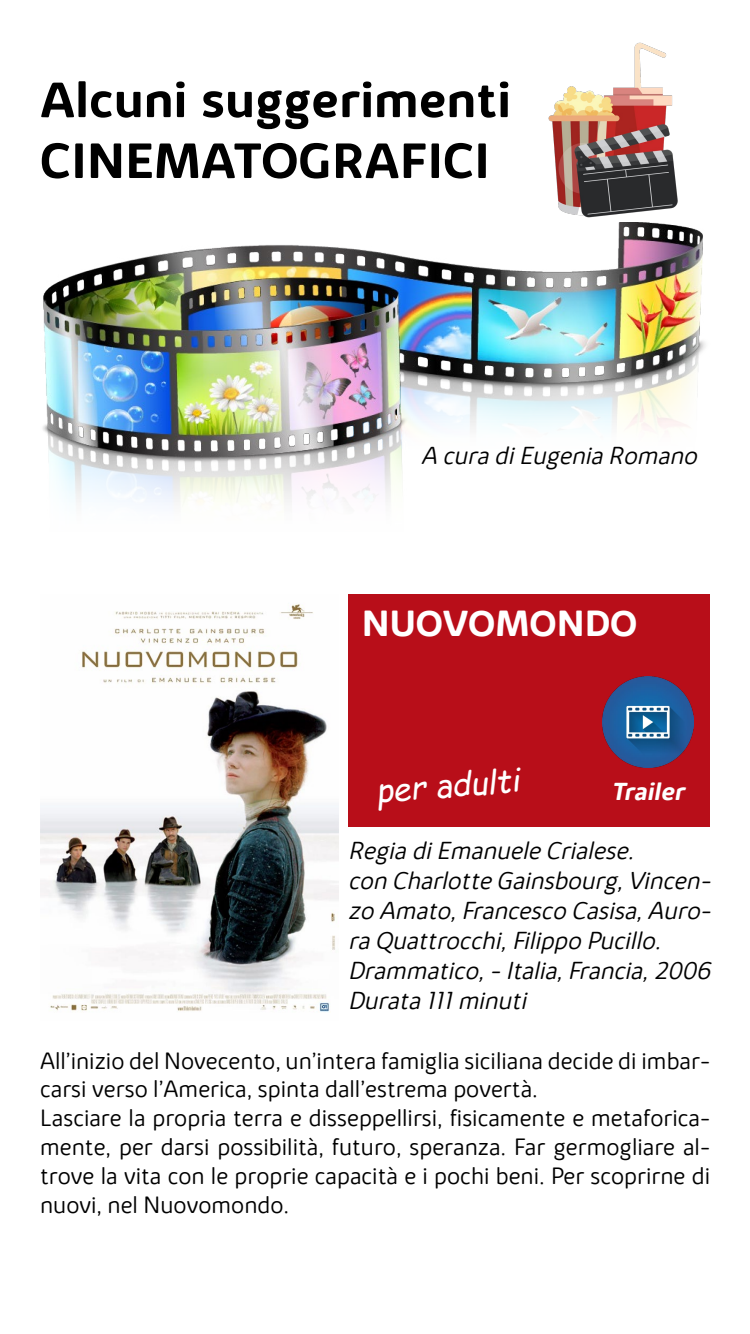
<style>
.page{position:relative;width:750px;height:1334px;background:#fff}
.page>*{position:absolute;margin:0;border:0;box-sizing:border-box;transform-origin:0 0}
.t1{font:700 50.7px/60.9px "Kabrio Alternate";color:#000}
.t2{font:700 37px "Kabrio Alternate";color:#fff}
.t3{font:italic 32px "Comic Sans MS";color:#fff}
.t4{font:italic 300 25px/30px "Kabrio Alternate";color:#000}
.t5{font:italic 700 25px "Kabrio Alternate";color:#fff}
.t6{font:300 24px/28.8px "Kabrio Alternate";color:#000}
</style>
<div class="page">
<img style="left:43px;top:223px;width:663px;height:282px">
<img style="left:548px;top:42px;width:130px;height:176px">
<div style="left:348px;top:595px;width:361px;height:232px;background:#b80e19"></div>
<img style="left:40px;top:604px;width:298px;height:408px">
<img style="left:602px;top:676px;width:91px;height:91px">
<h1 class="t1" style="left:40px;top:71px;width:473px">Alcuni suggerimenti<br>CINEMATOGRAFICI</h1>
<p class="t4" style="left:421px;top:441px;width:277px">A cura di Eugenia Romano</p>
<h2 class="t2" style="left:362px;top:600px;width:277px">NUOVOMONDO</h2>
<h3 class="t3" style="left:375px;top:767px;width:146px;rotate:-4deg">per adulti</h3>
<p class="t5" style="left:611px;top:776px;width:75px">Trailer</p>
<p class="t4" style="left:348px;top:836px;width:364px">Regia di Emanuele Crialese.<br>con Charlotte Gainsbourg, Vincen&shy;zo Amato, Francesco Casisa, Auro&shy;ra Quattrocchi, Filippo Pucillo.<br>Drammatico, - Italia, Francia, 2006<br>Durata 111 minuti</p>
<p class="t6" style="left:40px;top:1046px;width:672px">All’inizio del Novecento, un’intera famiglia siciliana decide di imbar&shy;carsi verso l’America, spinta dall’estrema povertà.<br>Lasciare la propria terra e disseppellirsi, fisicamente e metaforica&shy;mente, per darsi possibilità, futuro, speranza. Far germogliare al&shy;trove la vita con le proprie capacità e i pochi beni. Per scoprirne di nuovi, nel Nuovomondo.</p>
</div>
